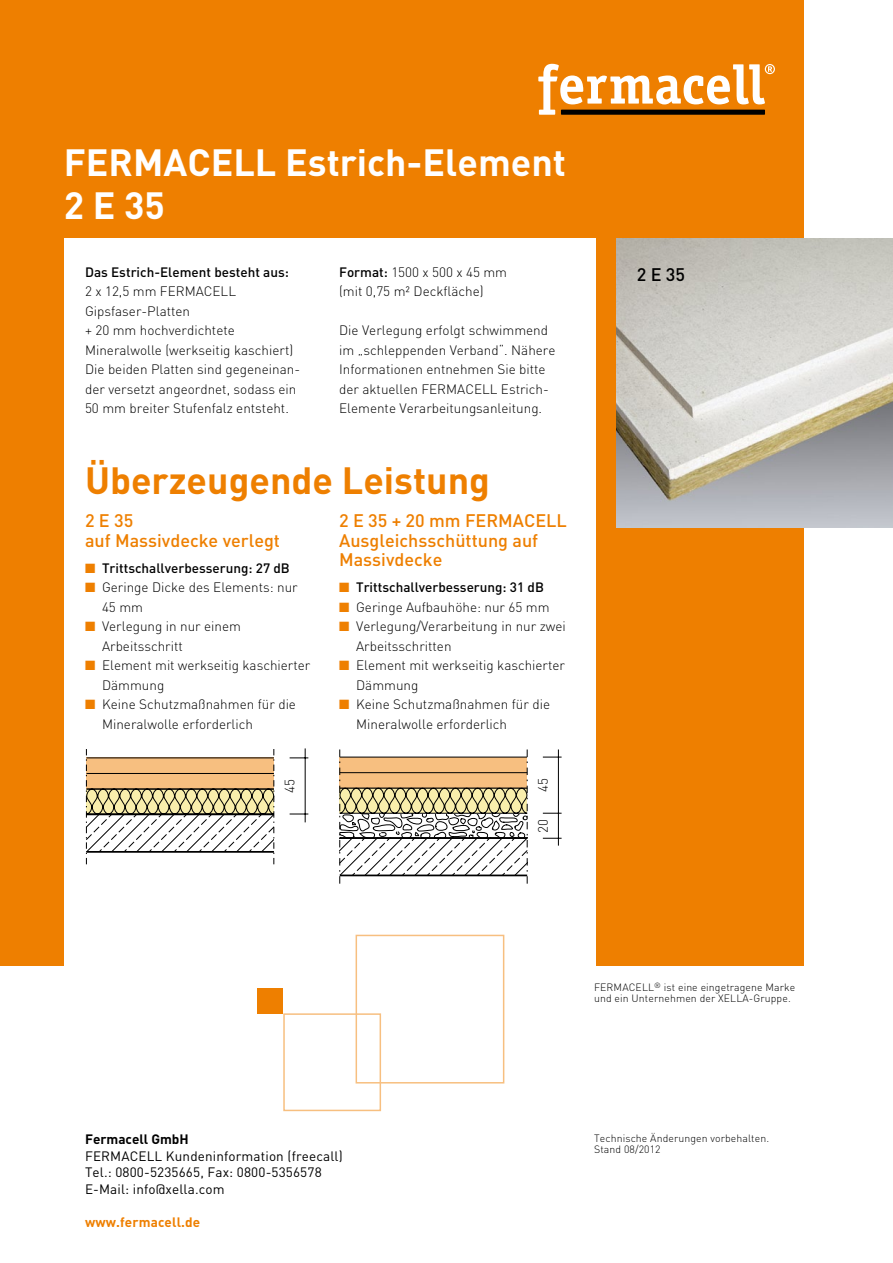
<style>
.page{position:relative;width:893px;height:1263px;background:#fff}
.page>*{position:absolute;margin:0;border:0;box-sizing:border-box;transform-origin:0 0}
.t1{font:700 37.5px/42.5px "DIN";color:#fff}
.t2{font:700 37.5px "DIN";color:#ee7f00}
.t3{font:500 18px/19.5px "DIN";color:#ee7f00}
.t4{font:500 18px "DIN";color:#000}
.t5{font:300 13.5px/19.5px "DIN";color:#000}
.t6{font:13.5px/16.5px "DIN";letter-spacing:.01em;color:#000}
.t7{font:500 13.5px "DIN";color:#000}
.t8{font:13.5px "DIN Medium Alternate";color:#000}
.t9{font:700 13.5px "DIN";letter-spacing:.01em;color:#ee7f00}
.t10{font:700 13.5px "DIN";color:#000}
.t11{font:300 10.5px/11.7px "DIN";letter-spacing:.01em;color:#000}
.s1{font-weight:500}
.s2{color:#ee7f00}
</style>
<div class="page">
<div style="left:0;top:0;width:804px;height:965px;background:#ee7f00"></div>
<div style="left:64px;top:238px;width:531px;height:736px;background:#fff"></div>
<svg style="left:538px;top:64px;width:237px;height:51px"></svg>
<svg style="left:543px;top:757px;width:19px;height:1px"></svg>
<hr style="left:558px;top:749px;width:1px;height:97px;background:#000">
<svg style="left:543px;top:813px;width:19px;height:1px"></svg>
<svg style="left:543px;top:838px;width:19px;height:1px"></svg>
<svg style="left:339px;top:749px;width:189px;height:135px"></svg>
<svg style="left:290px;top:757px;width:18px;height:1px"></svg>
<hr style="left:305px;top:748px;width:1px;height:74px;background:#000">
<svg style="left:290px;top:814px;width:18px;height:1px"></svg>
<svg style="left:86px;top:749px;width:189px;height:115px"></svg>
<div style="left:283px;top:1013px;width:98px;height:98px;border:2px solid #f7bf80"></div>
<div style="left:356px;top:935px;width:148px;height:148px;border:2px solid #f7bf80"></div>
<div style="left:258px;top:988px;width:25px;height:25px;background:#ee7f00"></div>
<img style="left:617px;top:238px;width:276px;height:289px">
<h1 class="t1" style="left:64px;top:140px;width:504px">FERMACELL Estrich-Element<br>2 E 35</h1>
<p class="t8" style="left:85px;top:263px;width:205px">Das Estrich-Element besteht aus:</p>
<p class="t5" style="left:85px;top:282px;width:217px">2 x 12,5 mm FERMACELL<br>Gipsfaser-Platten<br>+ 20 mm hochverdichtete<br>Mineralwolle (werkseitig kaschiert)<br>Die beiden Platten sind gegeneinan&shy;der versetzt angeordnet, sodass ein<br>50 mm breiter Stufenfalz entsteht.</p>
<p class="t5" style="left:339px;top:262px;width:170px"><span class="s1">Format:</span> 1500 x 500 x 45 mm (mit 0,75 m² Deckfläche)</p>
<p class="t5" style="left:339px;top:321px;width:218px">Die Verlegung erfolgt schwimmend im „schleppenden Verband“. Nähere Informationen entnehmen Sie bitte der aktuellen FERMACELL Estrich-Elemente Verarbeitungsanleitung.</p>
<h1 class="t2" style="left:85px;top:456px;width:406px">Überzeugende Leistung</h1>
<h2 class="t3" style="left:85px;top:510px;width:197px">2 E 35<br>auf Massivdecke verlegt</h2>
<p class="t7" style="left:85px;top:559px;width:206px"><span class="s2">■</span> Trittschallverbesserung: 27 dB</p>
<p class="t5" style="left:102px;top:577px;width:197px;text-indent:-17px"><span class="s2">■</span> Geringe Dicke des Elements: nur<br>45 mm</p>
<p class="t5" style="left:102px;top:616px;width:141px;text-indent:-17px"><span class="s2">■</span> Verlegung in nur einem<br>Arbeitsschritt</p>
<p class="t5" style="left:102px;top:655px;width:210px;text-indent:-17px"><span class="s2">■</span> Element mit werkseitig kaschierter<br>Dämmung</p>
<p class="t5" style="left:102px;top:694px;width:195px;text-indent:-17px"><span class="s2">■</span> Keine Schutzmaßnahmen für die<br>Mineralwolle erforderlich</p>
<p class="t5" style="left:280px;top:793px;width:15px;rotate:-90deg">45</p>
<h2 class="t3" style="left:339px;top:510px;width:229px">2 E 35 + 20 mm FERMACELL<br>Ausgleichsschüttung auf<br>Massivdecke</h2>
<p class="t7" style="left:339px;top:579px;width:206px"><span class="s2">■</span> Trittschallverbesserung: 31 dB</p>
<p class="t5" style="left:339px;top:597px;width:212px"><span class="s2">■</span> Geringe Aufbauhöhe: nur 65 mm</p>
<p class="t5" style="left:356px;top:616px;width:211px;text-indent:-17px"><span class="s2">■</span> Verlegung/Verarbeitung in nur zwei<br>Arbeitsschritten</p>
<p class="t5" style="left:356px;top:655px;width:210px;text-indent:-17px"><span class="s2">■</span> Element mit werkseitig kaschierter<br>Dämmung</p>
<p class="t5" style="left:356px;top:694px;width:195px;text-indent:-17px"><span class="s2">■</span> Keine Schutzmaßnahmen für die<br>Mineralwolle erforderlich</p>
<p class="t5" style="left:533px;top:792px;width:15px;rotate:-90deg">45</p>
<p class="t5" style="left:533px;top:833px;width:15px;rotate:-90deg">20</p>
<h2 class="t4" style="left:637px;top:263px;width:50px">2 E 35</h2>
<p class="t10" style="left:85px;top:1131px;width:105px">Fermacell GmbH</p>
<p class="t6" style="left:85px;top:1147px;width:259px">FERMACELL Kundeninformation (freecall)<br>Tel.: 0800-5235665, Fax: 0800-5356578<br>E-Mail: info@xella.com</p>
<p class="t9" style="left:85px;top:1213px;width:117px">www.fermacell.de</p>
<p class="t11" style="left:594px;top:981px;width:203px">FERMACELL<sup>®</sup> ist eine eingetragene Marke und ein Unternehmen der XELLA-Gruppe.</p>
<p class="t11" style="left:594px;top:1132px;width:177px">Technische Änderungen vorbehalten.<br>Stand 08/2012</p>
</div>
